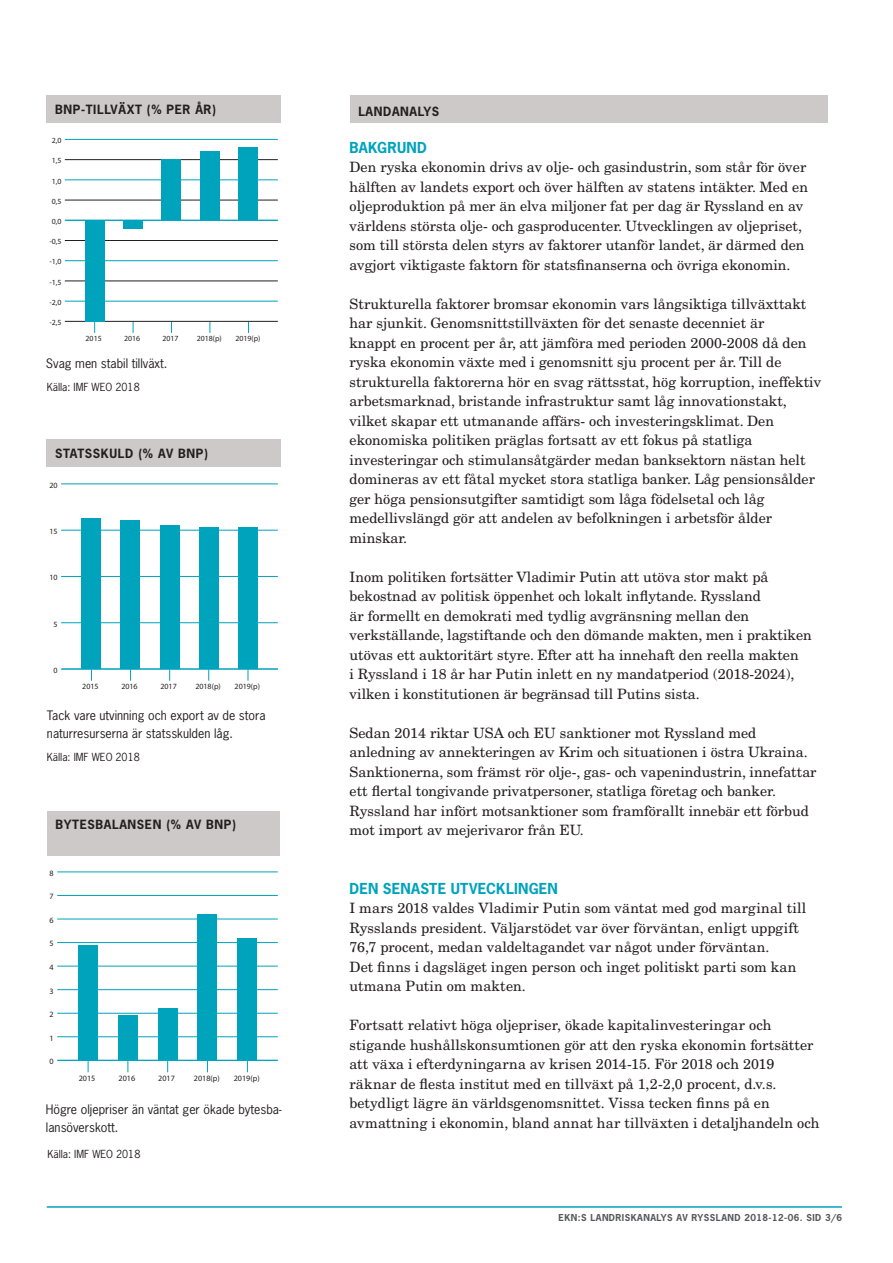
<style>
.page{position:relative;width:893px;height:1263px;background:#fff}
.page>*{position:absolute;margin:0;border:0;box-sizing:border-box;transform-origin:0 0}
.t1{font:14.25px/19.5px "New Century Schlbk LT Std";color:#231f20}
.t2{font:700 14.25px "News Gothic Std";letter-spacing:.015em;color:#00a3bc}
.t3{font:12.3px/18px "News Gothic Std";color:#231f20}
.t4{font:700 12px "News Gothic Std";letter-spacing:.05em;color:#231f20}
.t5{font:10.5px "News Gothic Std";color:#231f20}
.t6{font:700 9px "News Gothic Std";letter-spacing:.05em;color:#57585a}
.t7{font:8.1px "News Gothic Std";color:#231f20}
.t8{font:7.95px "News Gothic Std";color:#231f20}
.t9{font:7.8px "News Gothic Std";color:#231f20}
.s1{font-family:"News Gothic Std";font-weight:700;color:#00a3bc}
</style>
<div class="page">
<div style="left:47px;top:95px;width:234px;height:28px;background:#cdc9c8"></div>
<hr style="left:47px;top:1206px;width:795px;height:2px;background:#00a3bc">
<div style="left:47px;top:439px;width:234px;height:28px;background:#cdc9c8"></div>
<div style="left:350px;top:95px;width:477px;height:28px;background:#cdc9c8"></div>
<hr style="left:65px;top:321px;width:213px;height:1px;background:#231f20">
<hr style="left:65px;top:301px;width:213px;height:1px;background:#00a3bc">
<hr style="left:65px;top:281px;width:213px;height:1px;background:#231f20">
<hr style="left:65px;top:260px;width:213px;height:1px;background:#00a3bc">
<hr style="left:65px;top:240px;width:213px;height:1px;background:#231f20">
<hr style="left:65px;top:220px;width:213px;height:1px;background:#00a3bc">
<hr style="left:65px;top:200px;width:213px;height:1px;background:#231f20">
<hr style="left:65px;top:180px;width:213px;height:1px;background:#00a3bc">
<hr style="left:65px;top:159px;width:213px;height:1px;background:#231f20">
<hr style="left:65px;top:139px;width:213px;height:1px;background:#00a3bc">
<div style="left:238px;top:147px;width:20px;height:73px;background:#00a3bc"></div>
<div style="left:200px;top:152px;width:19px;height:68px;background:#00a3bc"></div>
<div style="left:162px;top:160px;width:19px;height:60px;background:#00a3bc"></div>
<div style="left:123px;top:220px;width:20px;height:8px;background:#00a3bc"></div>
<div style="left:85px;top:220px;width:19px;height:101px;background:#00a3bc"></div>
<hr style="left:61px;top:669px;width:217px;height:1px;background:#00a3bc">
<hr style="left:61px;top:622px;width:217px;height:1px;background:#00a3bc">
<hr style="left:61px;top:576px;width:217px;height:1px;background:#00a3bc">
<hr style="left:61px;top:530px;width:217px;height:1px;background:#00a3bc">
<hr style="left:61px;top:484px;width:217px;height:1px;background:#00a3bc">
<div style="left:238px;top:527px;width:19px;height:142px;background:#00a3bc"></div>
<div style="left:199px;top:527px;width:19px;height:142px;background:#00a3bc"></div>
<div style="left:160px;top:525px;width:19px;height:144px;background:#00a3bc"></div>
<div style="left:121px;top:521px;width:19px;height:148px;background:#00a3bc"></div>
<div style="left:82px;top:518px;width:19px;height:151px;background:#00a3bc"></div>
<div style="left:47px;top:811px;width:233px;height:44px;background:#cdc9c8"></div>
<hr style="left:57px;top:1060px;width:221px;height:1px;background:#00a3bc">
<hr style="left:57px;top:1036px;width:221px;height:1px;background:#00a3bc">
<hr style="left:57px;top:1013px;width:221px;height:1px;background:#00a3bc">
<hr style="left:57px;top:989px;width:221px;height:1px;background:#00a3bc">
<hr style="left:57px;top:966px;width:221px;height:1px;background:#00a3bc">
<hr style="left:57px;top:942px;width:221px;height:1px;background:#00a3bc">
<hr style="left:57px;top:919px;width:221px;height:1px;background:#00a3bc">
<hr style="left:57px;top:895px;width:221px;height:1px;background:#00a3bc">
<hr style="left:57px;top:872px;width:221px;height:1px;background:#00a3bc">
<div style="left:237px;top:938px;width:20px;height:122px;background:#00a3bc"></div>
<div style="left:197px;top:914px;width:20px;height:146px;background:#00a3bc"></div>
<div style="left:158px;top:1008px;width:19px;height:52px;background:#00a3bc"></div>
<div style="left:118px;top:1015px;width:20px;height:45px;background:#00a3bc"></div>
<div style="left:78px;top:945px;width:20px;height:115px;background:#00a3bc"></div>
<p class="t4" style="left:55px;top:101px;width:162px">BNP-TILLVÄXT (% PER ÅR)</p>
<p class="t9" style="left:52px;top:136px;width:11px">2,0</p>
<p class="t9" style="left:52px;top:156px;width:11px">1,5</p>
<p class="t9" style="left:52px;top:176px;width:11px">1,0</p>
<p class="t9" style="left:52px;top:196px;width:11px">0,5</p>
<p class="t9" style="left:52px;top:217px;width:11px">0,0</p>
<p class="t9" style="left:49px;top:237px;width:14px">-0,5</p>
<p class="t9" style="left:49px;top:257px;width:14px">-1,0</p>
<p class="t9" style="left:49px;top:277px;width:14px">-1,5</p>
<p class="t9" style="left:49px;top:297px;width:14px">-2,0</p>
<p class="t9" style="left:49px;top:318px;width:14px">-2,5</p>
<p class="t9" style="left:86px;top:334px;width:18px">2015</p>
<p class="t9" style="left:124px;top:334px;width:18px">2016</p>
<p class="t9" style="left:162px;top:334px;width:18px">2017</p>
<p class="t9" style="left:197px;top:334px;width:26px">2018(p)</p>
<p class="t9" style="left:235px;top:334px;width:26px">2019(p)</p>
<p class="t3" style="left:46px;top:354px;width:123px">Svag men stabil tillväxt.</p>
<p class="t5" style="left:47px;top:381px;width:95px">Källa: IMF WEO 2018</p>
<p class="t4" style="left:55px;top:445px;width:154px">STATSSKULD (% AV BNP)</p>
<p class="t8" style="left:50px;top:480px;width:10px">20</p>
<p class="t8" style="left:50px;top:526px;width:10px">15</p>
<p class="t8" style="left:50px;top:573px;width:10px">10</p>
<p class="t8" style="left:54px;top:619px;width:6px">5</p>
<p class="t8" style="left:54px;top:665px;width:6px">0</p>
<p class="t8" style="left:82px;top:681px;width:18px">2015</p>
<p class="t8" style="left:121px;top:681px;width:18px">2016</p>
<p class="t8" style="left:160px;top:681px;width:18px">2017</p>
<p class="t8" style="left:195px;top:681px;width:27px">2018(p)</p>
<p class="t8" style="left:235px;top:681px;width:27px">2019(p)</p>
<p class="t3" style="left:47px;top:706px;width:220px">Tack vare utvinning och export av de stora naturresurserna är statsskulden låg.</p>
<p class="t5" style="left:47px;top:750px;width:95px">Källa: IMF WEO 2018</p>
<p class="t4" style="left:55px;top:816px;width:182px">BYTESBALANSEN (% AV BNP)</p>
<p class="t7" style="left:50px;top:868px;width:6px">8</p>
<p class="t7" style="left:50px;top:892px;width:6px">7</p>
<p class="t7" style="left:50px;top:915px;width:6px">6</p>
<p class="t7" style="left:50px;top:939px;width:6px">5</p>
<p class="t7" style="left:50px;top:962px;width:6px">4</p>
<p class="t7" style="left:50px;top:986px;width:6px">3</p>
<p class="t7" style="left:50px;top:1009px;width:6px">2</p>
<p class="t7" style="left:50px;top:1033px;width:6px">1</p>
<p class="t7" style="left:50px;top:1056px;width:6px">0</p>
<p class="t7" style="left:79px;top:1073px;width:18px">2015</p>
<p class="t7" style="left:119px;top:1073px;width:18px">2016</p>
<p class="t7" style="left:158px;top:1073px;width:18px">2017</p>
<p class="t7" style="left:194px;top:1073px;width:27px">2018(p)</p>
<p class="t7" style="left:234px;top:1073px;width:27px">2019(p)</p>
<p class="t3" style="left:46px;top:1101px;width:237px">Högre oljepriser än väntat ger ökade bytesba&shy;lansöverskott.</p>
<p class="t5" style="left:47px;top:1147px;width:95px">Källa: IMF WEO 2018</p>
<p class="t4" style="left:358px;top:103px;width:82px">LANDANALYS</p>
<p class="t1" style="left:350px;top:138px;width:460px"><span class="s1">BAKGRUND<br></span>Den ryska ekonomin drivs av olje- och gasindustrin, som står för över hälften av landets export och över hälften av statens intäkter. Med en oljeproduktion på mer än elva miljoner fat per dag är Ryssland en av världens största olje- och gasproducenter. Utvecklingen av oljepriset, som till största delen styrs av faktorer utanför landet, är därmed den avgjort viktigaste faktorn för statsfinanserna och övriga ekonomin.</p>
<p class="t1" style="left:350px;top:294px;width:473px">Strukturella faktorer bromsar ekonomin vars långsiktiga tillväxttakt har sjunkit. Genomsnittstillväxten för det senaste decenniet är<br>knappt en procent per år, att jämföra med perioden 2000-2008 då den ryska ekonomin växte med i genomsnitt sju procent per år. Till de strukturella faktorerna hör en svag rättsstat, hög korruption, ineffektiv arbetsmarknad, bristande infrastruktur samt låg innovationstakt, vilket skapar ett utmanande affärs- och investeringsklimat. Den ekonomiska politiken präglas fortsatt av ett fokus på statliga investeringar och stimulansåtgärder medan banksektorn nästan helt domineras av ett fåtal mycket stora statliga banker. Låg pensionsålder ger höga pensionsutgifter samtidigt som låga födelsetal och låg medellivslängd gör att andelen av befolkningen i arbetsför ålder minskar.</p>
<p class="t1" style="left:350px;top:567px;width:464px">Inom politiken fortsätter Vladimir Putin att utöva stor makt på bekostnad av politisk öppenhet och lokalt inflytande. Ryssland<br>är formellt en demokrati med tydlig avgränsning mellan den verkställande, lagstiftande och den dömande makten, men i praktiken utövas ett auktoritärt styre. Efter att ha innehaft den reella makten<br>i Ryssland i 18 år har Putin inlett en ny mandatperiod (2018-2024), vilken i konstitutionen är begränsad till Putins sista.</p>
<p class="t1" style="left:350px;top:723px;width:469px">Sedan 2014 riktar USA och EU sanktioner mot Ryssland med anledning av annekteringen av Krim och situationen i östra Ukraina.<br>Sanktionerna, som främst rör olje-, gas- och vapenindustrin, innefattar ett flertal tongivande privatpersoner, statliga företag och banker.<br>Ryssland har infört motsanktioner som framförallt innebär ett förbud mot import av mejerivaror från EU.</p>
<p class="t2" style="left:350px;top:879px;width:210px">DEN SENASTE UTVECKLINGEN</p>
<p class="t1" style="left:350px;top:898px;width:458px">I mars 2018 valdes Vladimir Putin som väntat med god marginal till Rysslands president. Väljarstödet var över förväntan, enligt uppgift 76,7 procent, medan valdeltagandet var något under förväntan.<br>Det finns i dagsläget ingen person och inget politiskt parti som kan utmana Putin om makten.</p>
<p class="t1" style="left:350px;top:1015px;width:472px">Fortsatt relativt höga oljepriser, ökade kapitalinvesteringar och stigande hushållskonsumtionen gör att den ryska ekonomin fortsätter att växa i efterdyningarna av krisen 2014-15. För 2018 och 2019 räknar de flesta institut med en tillväxt på 1,2-2,0 procent, d.v.s. betydligt lägre än världsgenomsnittet. Vissa tecken finns på en avmattning i ekonomin, bland annat har tillväxten i detaljhandeln och</p>
<p class="t6" style="left:559px;top:1212px;width:285px">EKN:S LANDRISKANALYS AV RYSSLAND 2018-12-06. SID 3/6</p>
</div>
